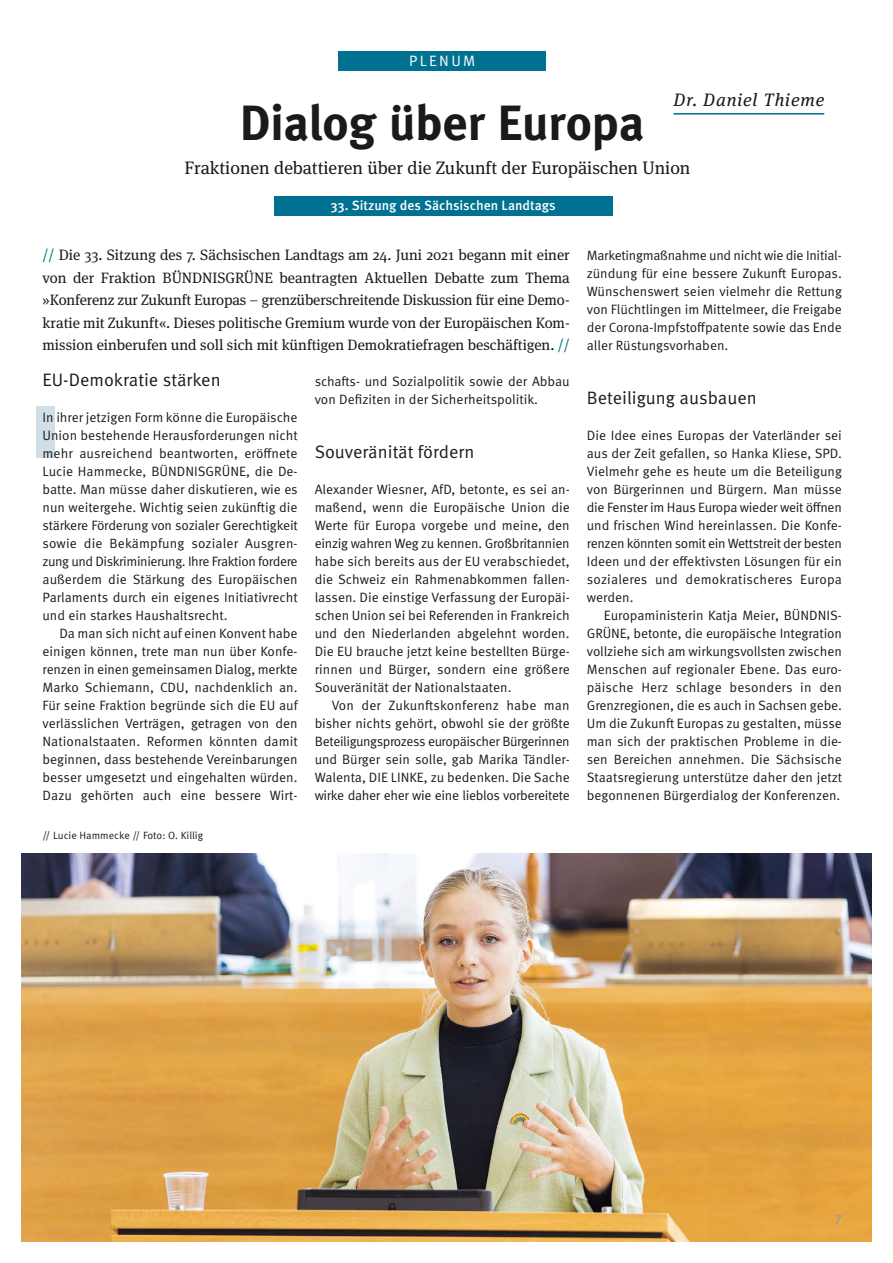
<style>
.page{position:relative;width:893px;height:1263px;background:#fff}
.page>*{position:absolute;margin:0;border:0;box-sizing:border-box;transform-origin:0 0}
.t1{font:700 49.5px "Meta Pro";letter-spacing:-.015em;color:#1a1a18}
.t2{font:18px "Meta Pro Norm";color:#1a1a18}
.t3{font:18px "Meta Serif Pro";color:#1a1a18}
.t4{font:italic 18px "Meta Serif Pro";letter-spacing:.05em;color:#1a1a18}
.t5{font:15px/22.5px "Meta Serif Pro";color:#1a1a18;text-align:justify}
.t6{font:15px "Meta Pro Norm";letter-spacing:.16em;color:#fff}
.t7{font:13.5px/18px "Meta Pro Norm";color:#1a1a18;text-align:justify}
.t8{font:500 13.5px "Meta Pro";color:#fff}
.t9{font:500 13.5px "Meta Pro";color:#9c9d9d}
.t10{font:10.5px "Meta Pro Norm";color:#1a1a18}
.s1{color:#007191}
</style>
<div class="page">
<div style="left:36px;top:407px;width:18px;height:51px;background:#d0dee8"></div>
<img style="left:21px;top:854px;width:851px;height:388px">
<hr style="left:674px;top:113px;width:150px;height:2px;background:#007191">
<div style="left:274px;top:196px;width:338px;height:20px;background:#007191"></div>
<div style="left:338px;top:51px;width:208px;height:20px;background:#007191"></div>
<p class="t6" style="left:409px;top:50px;width:68px">PLENUM</p>
<h2 class="t1" style="left:240px;top:84px;width:406px">Dialog über Europa</h2>
<p class="t4" style="left:674px;top:87px;width:152px">Dr. Daniel Thieme</p>
<h3 class="t3" style="left:185px;top:155px;width:507px">Fraktionen debattieren über die Zukunft der Europäischen Union</h3>
<h1 class="t8" style="left:331px;top:195px;width:226px">33. Sitzung des Sächsischen Landtags</h1>
<p class="t5" style="left:43px;top:243px;width:529px"><span class="s1">//</span> Die 33. Sitzung des 7. Sächsischen Landtags am 24. Juni 2021 begann mit einer von der Fraktion BÜNDNISGRÜNE beantragten Aktuellen Debatte zum Thema »Konferenz zur Zukunft Europas – grenzüberschreitende Diskussion für eine Demo&shy;kratie mit Zukunft«. Dieses politische Gremium wurde von der Europäischen Kom&shy;mission einberufen und soll sich mit künftigen Demokratiefragen beschäftigen. <span class="s1">//</span></p>
<h4 class="t2" style="left:43px;top:366px;width:180px">EU-Demokratie stärken</h4>
<p class="t7" style="left:43px;top:407px;width:257px">In ihrer jetzigen Form könne die Europäische Union bestehende Herausforderungen nicht mehr ausreichend beantworten, eröffnete Lucie Hammecke, BÜNDNISGRÜNE, die De&shy;batte. Man müsse daher diskutieren, wie es nun weitergehe. Wichtig seien zukünftig die stärkere Förderung von sozialer Gerechtigkeit sowie die Bekämpfung sozialer Ausgren&shy;zung und Diskriminierung. Ihre Fraktion fordere außerdem die Stärkung des Europäischen Parlaments durch ein eigenes Initiativrecht und ein starkes Haushaltsrecht.</p>
<p class="t7" style="left:43px;top:623px;width:257px;text-indent:17px">Da man sich nicht auf einen Konvent habe einigen können, trete man nun über Konfe&shy;renzen in einen gemeinsamen Dialog, merkte Marko Schiemann, CDU, nachdenklich an.<br>Für seine Fraktion begründe sich die EU auf verlässlichen Verträgen, getragen von den Nationalstaaten. Reformen könnten damit beginnen, dass bestehende Vereinbarungen besser umgesetzt und eingehalten würden.<br>Dazu gehörten auch eine bessere Wirt-</p>
<p class="t10" style="left:43px;top:828px;width:162px">// Lucie Hammecke // Foto: O. Killig</p>
<p class="t7" style="left:315px;top:371px;width:257px">schafts- und Sozialpolitik sowie der Abbau von Defiziten in der Sicherheitspolitik.</p>
<h4 class="t2" style="left:315px;top:438px;width:161px">Souveränität fördern</h4>
<p class="t7" style="left:315px;top:479px;width:257px">Alexander Wiesner, AfD, betonte, es sei an&shy;maßend, wenn die Europäische Union die Werte für Europa vorgebe und meine, den einzig wahren Weg zu kennen. Großbritannien habe sich bereits aus der EU verabschiedet, die Schweiz ein Rahmenabkommen fallen&shy;lassen. Die einstige Verfassung der Europäi&shy;schen Union sei bei Referenden in Frankreich und den Niederlanden abgelehnt worden.<br>Die EU brauche jetzt keine bestellten Bürge&shy;rinnen und Bürger, sondern eine größere Souveränität der Nationalstaaten.</p>
<p class="t7" style="left:315px;top:695px;width:257px;text-indent:17px">Von der Zukunftskonferenz habe man bisher nichts gehört, obwohl sie der größte Beteiligungsprozess europäischer Bürgerinnen und Bürger sein solle, gab Marika Tändler-Walenta, DIE LINKE, zu bedenken. Die Sache wirke daher eher wie eine lieblos vorbereitete</p>
<p class="t7" style="left:587px;top:245px;width:257px">Marketingmaßnahme und nicht wie die Initial&shy;zündung für eine bessere Zukunft Europas.<br>Wünschenswert seien vielmehr die Rettung von Flüchtlingen im Mittelmeer, die Freigabe der Corona-Impfstoffpatente sowie das Ende aller Rüstungsvorhaben.</p>
<h4 class="t2" style="left:587px;top:384px;width:171px">Beteiligung ausbauen</h4>
<p class="t7" style="left:587px;top:425px;width:257px">Die Idee eines Europas der Vaterländer sei aus der Zeit gefallen, so Hanka Kliese, SPD.<br>Vielmehr gehe es heute um die Beteiligung von Bürgerinnen und Bürgern. Man müsse die Fenster im Haus Europa wieder weit öffnen und frischen Wind hereinlassen. Die Konfe&shy;renzen könnten somit ein Wettstreit der besten Ideen und der effektivsten Lösungen für ein sozialeres und demokratischeres Europa werden.</p>
<p class="t7" style="left:587px;top:605px;width:257px;text-indent:17px">Europaministerin Katja Meier, BÜNDNIS-GRÜNE, betonte, die europäische Integration vollziehe sich am wirkungsvollsten zwischen Menschen auf regionaler Ebene. Das euro&shy;päische Herz schlage besonders in den Grenzregionen, die es auch in Sachsen gebe.<br>Um die Zukunft Europas zu gestalten, müsse man sich der praktischen Probleme in die&shy;sen Bereichen annehmen. Die Sächsische Staatsregierung unterstütze daher den jetzt begonnenen Bürgerdialog der Konferenzen.</p>
<p class="t9" style="left:835px;top:1209px;width:9px">7</p>
</div>
